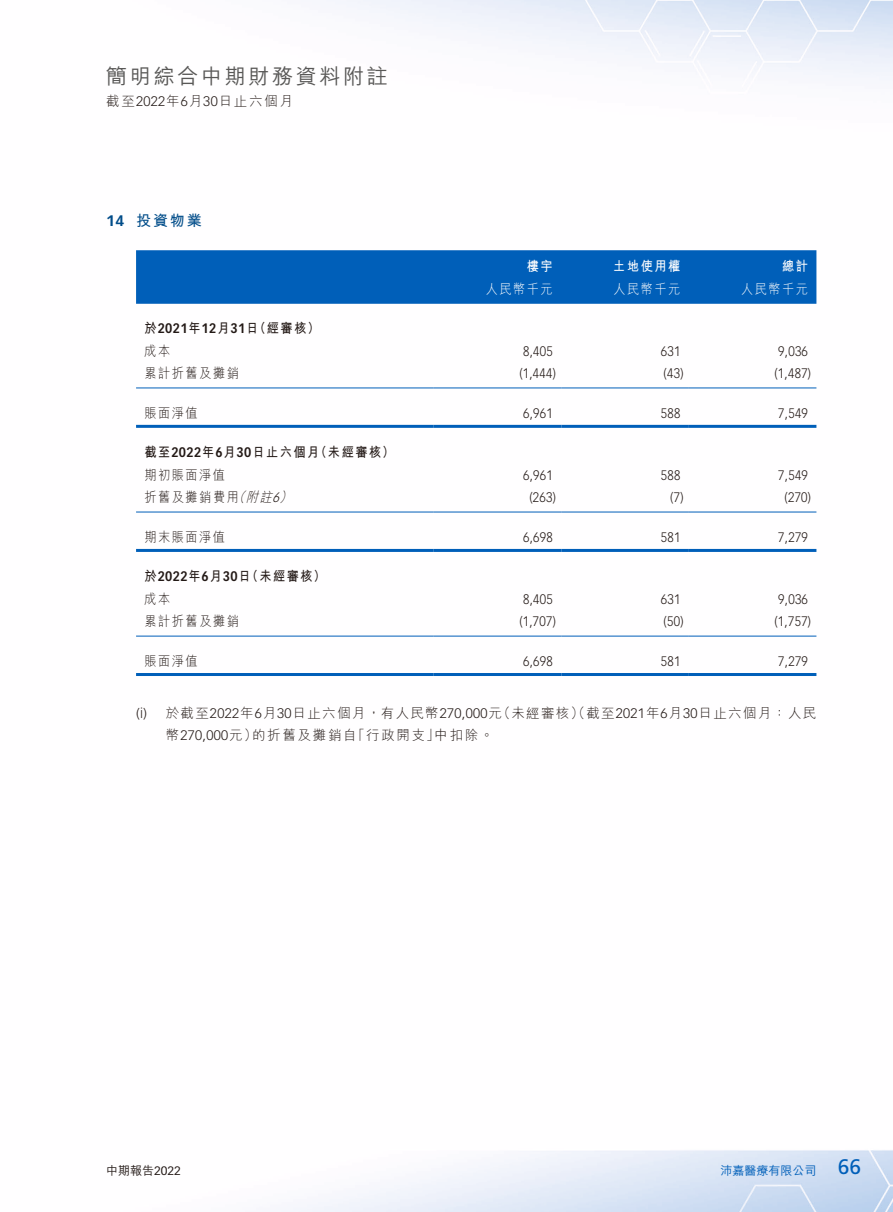
<style>
.page{position:relative;width:893px;height:1212px;background:#fff}
.page>*{position:absolute;margin:0;border:0;box-sizing:border-box;transform-origin:0 0}
.t1{font:500 21px "M Hei HK";letter-spacing:.13em;color:#595857}
.t2{font:21px "Frutiger LT Std";color:#005fb9}
.t3{font:700 15px "M Hei HK";color:#004c89}
.t4{font:700 15px "Vectora LT Std";color:#004c89}
.t5{font:300 13.5px "Vectora LT Std";letter-spacing:.025em;color:#231916;scale:.9 1}
.t6{font:700 13.5px "M Hei HK";letter-spacing:.13em;color:#231916;scale:.9 1}
.t7{font:300 13.5px "M Hei HK";letter-spacing:.095em;color:#231916}
.t8{font:300 13.5px "M Hei HK";letter-spacing:.125em;color:#231916;scale:.9 1}
.t9{font:300 13.5px "M Hei HK";letter-spacing:.125em;color:#231916}
.t10{font:300 13.5px "M Hei HK";letter-spacing:.125em;color:#fff;scale:.9 1}
.t11{font:300 13.5px "Vectora LT Std";letter-spacing:.025em;color:#231916}
.t12{font:700 13.5px "M Hei HK";letter-spacing:.13em;color:#fff;scale:.9 1}
.t13{font:italic 300 13.5px "M Hei HK";color:#231916;scale:.9 1}
.t14{font:500 12px "M Hei HK";color:#005fb9}
.t15{font:500 12px "M Hei HK";color:#231916}
.s1{font-family:"Vectora LT Std"}
.s2{font-family:"M Hei HK"}
.s3{font-family:"Vectora LT Std";font-weight:400}
</style>
<div class="page">
<img style="left:136px;top:0;width:757px;height:1212px">
<div style="left:136px;top:250px;width:680px;height:54px;background:#005fb9"></div>
<hr style="left:136px;top:388px;width:298px;height:1px;background:#005fb9">
<hr style="left:434px;top:388px;width:127px;height:1px;background:#005fb9">
<hr style="left:561px;top:388px;width:128px;height:1px;background:#005fb9">
<hr style="left:689px;top:388px;width:127px;height:1px;background:#005fb9">
<hr style="left:136px;top:425px;width:298px;height:3px;background:#005fb9">
<hr style="left:434px;top:425px;width:127px;height:3px;background:#005fb9">
<hr style="left:561px;top:425px;width:128px;height:3px;background:#005fb9">
<hr style="left:689px;top:425px;width:127px;height:3px;background:#005fb9">
<hr style="left:136px;top:512px;width:298px;height:1px;background:#005fb9">
<hr style="left:434px;top:512px;width:127px;height:1px;background:#005fb9">
<hr style="left:561px;top:512px;width:128px;height:1px;background:#005fb9">
<hr style="left:689px;top:512px;width:127px;height:1px;background:#005fb9">
<hr style="left:136px;top:549px;width:298px;height:3px;background:#005fb9">
<hr style="left:434px;top:549px;width:127px;height:3px;background:#005fb9">
<hr style="left:561px;top:549px;width:128px;height:3px;background:#005fb9">
<hr style="left:689px;top:549px;width:127px;height:3px;background:#005fb9">
<hr style="left:136px;top:636px;width:298px;height:1px;background:#005fb9">
<hr style="left:434px;top:636px;width:127px;height:1px;background:#005fb9">
<hr style="left:561px;top:636px;width:128px;height:1px;background:#005fb9">
<hr style="left:689px;top:636px;width:127px;height:1px;background:#005fb9">
<hr style="left:136px;top:673px;width:298px;height:3px;background:#005fb9">
<hr style="left:434px;top:673px;width:127px;height:3px;background:#005fb9">
<hr style="left:561px;top:673px;width:128px;height:3px;background:#005fb9">
<hr style="left:689px;top:673px;width:127px;height:3px;background:#005fb9">
<h1 class="t1" style="left:106px;top:61px;width:283px">簡明綜合中期財務資料附註</h1>
<p class="t9" style="left:106px;top:94px;width:188px">截至<span class="s1">2022</span>年 月<span class="s1">6 30</span>日止六個月</p>
<p class="t4" style="left:106px;top:212px;width:20px">14</p>
<p class="t3" style="left:136px;top:210px;width:67px">投資物業</p>
<p class="t6" style="left:145px;top:318px;width:196px">於<span class="s1">2021</span>年<span class="s1">12</span>月<span class="s1">31</span> （日 經審核(</p>
<p class="t8" style="left:145px;top:344px;width:30px">成本</p>
<p class="t8" style="left:145px;top:366px;width:106px">累計折舊及攤銷</p>
<p class="t8" style="left:145px;top:406px;width:61px">賬面淨值</p>
<p class="t6" style="left:315px;top:442px;width:90px">（未經審核(</p>
<p class="t6" style="left:145px;top:442px;width:196px">截至<span class="s1">2022</span>年<span class="s1">6</span>月<span class="s1">30</span>日止六個月</p>
<p class="t8" style="left:145px;top:468px;width:91px">期初賬面淨值</p>
<p class="t13" style="left:233px;top:490px;width:19px">（</p>
<p class="t13" style="left:273px;top:490px;width:26px">(<span class="s1">6</span></p>
<p class="t13" style="left:246px;top:490px;width:34px">附註</p>
<p class="t8" style="left:145px;top:490px;width:106px">折舊及攤銷費用</p>
<p class="t8" style="left:145px;top:530px;width:91px">期末賬面淨值</p>
<p class="t6" style="left:145px;top:566px;width:203px">於<span class="s1">2022</span>年<span class="s1">6</span>月<span class="s1">30</span> （日 未經審核(</p>
<p class="t8" style="left:145px;top:592px;width:30px">成本</p>
<p class="t8" style="left:145px;top:614px;width:106px">累計折舊及攤銷</p>
<p class="t8" style="left:145px;top:654px;width:61px">賬面淨值</p>
<p class="t12" style="left:527px;top:256px;width:30px">樓宇</p>
<p class="t12" style="left:613px;top:256px;width:76px">土地使用權</p>
<p class="t12" style="left:782px;top:256px;width:30px">總計</p>
<p class="t10" style="left:486px;top:282px;width:76px">人民幣千元</p>
<p class="t10" style="left:613px;top:282px;width:76px">人民幣千元</p>
<p class="t10" style="left:741px;top:282px;width:76px">人民幣千元</p>
<p class="t5" style="left:523px;top:343px;width:34px">8,405</p>
<p class="t5" style="left:661px;top:343px;width:23px">631</p>
<p class="t5" style="left:778px;top:343px;width:34px">9,036</p>
<p class="t5" style="left:519px;top:365px;width:42px">)1,444(</p>
<p class="t5" style="left:664px;top:365px;width:24px">)43(</p>
<p class="t5" style="left:774px;top:365px;width:42px">)1,487(</p>
<p class="t5" style="left:523px;top:405px;width:34px">6,961</p>
<p class="t5" style="left:661px;top:405px;width:23px">588</p>
<p class="t5" style="left:778px;top:405px;width:34px">7,549</p>
<p class="t5" style="left:523px;top:467px;width:34px">6,961</p>
<p class="t5" style="left:661px;top:467px;width:23px">588</p>
<p class="t5" style="left:778px;top:467px;width:34px">7,549</p>
<p class="t5" style="left:529px;top:489px;width:31px">)263(</p>
<p class="t5" style="left:670px;top:489px;width:16px">(7)</p>
<p class="t5" style="left:785px;top:489px;width:31px">)270(</p>
<p class="t5" style="left:523px;top:529px;width:34px">6,698</p>
<p class="t5" style="left:661px;top:529px;width:23px">581</p>
<p class="t5" style="left:778px;top:529px;width:34px">7,279</p>
<p class="t5" style="left:523px;top:591px;width:34px">8,405</p>
<p class="t5" style="left:661px;top:591px;width:23px">631</p>
<p class="t5" style="left:778px;top:591px;width:34px">9,036</p>
<p class="t5" style="left:519px;top:614px;width:42px">)1,707(</p>
<p class="t5" style="left:664px;top:614px;width:24px">)50(</p>
<p class="t5" style="left:774px;top:614px;width:42px">)1,757(</p>
<p class="t5" style="left:523px;top:653px;width:34px">6,698</p>
<p class="t5" style="left:661px;top:653px;width:23px">581</p>
<p class="t5" style="left:778px;top:653px;width:34px">7,279</p>
<p class="t11" style="left:136px;top:705px;width:12px">) i(</p>
<p class="t7" style="left:497px;top:706px;width:321px">（未經審核）（截至<span class="s1">2021</span>年 月<span class="s1">6 30</span>日止六個月：人民</p>
<p class="t7" style="left:166px;top:706px;width:338px">於截至<span class="s1">2022</span>年 月<span class="s1">6 30</span>日止六個月，有人民幣<span class="s1">270,000</span>元</p>
<p class="t11" style="left:166px;top:727px;width:93px"><span class="s2">幣</span>270,000<span class="s2">元）</span></p>
<p class="t9" style="left:352px;top:728px;width:90px">「行政開支」</p>
<p class="t9" style="left:252px;top:728px;width:106px">的折舊及攤銷自</p>
<p class="t9" style="left:435px;top:728px;width:61px">中扣除。</p>
<p class="t15" style="left:106px;top:1162px;width:76px">中期報告<span class="s3">2022</span></p>
<p class="t14" style="left:720px;top:1162px;width:98px">沛嘉醫療有限公司</p>
<h1 class="t2" style="left:838px;top:1154px;width:25px">66</h1>
</div>
